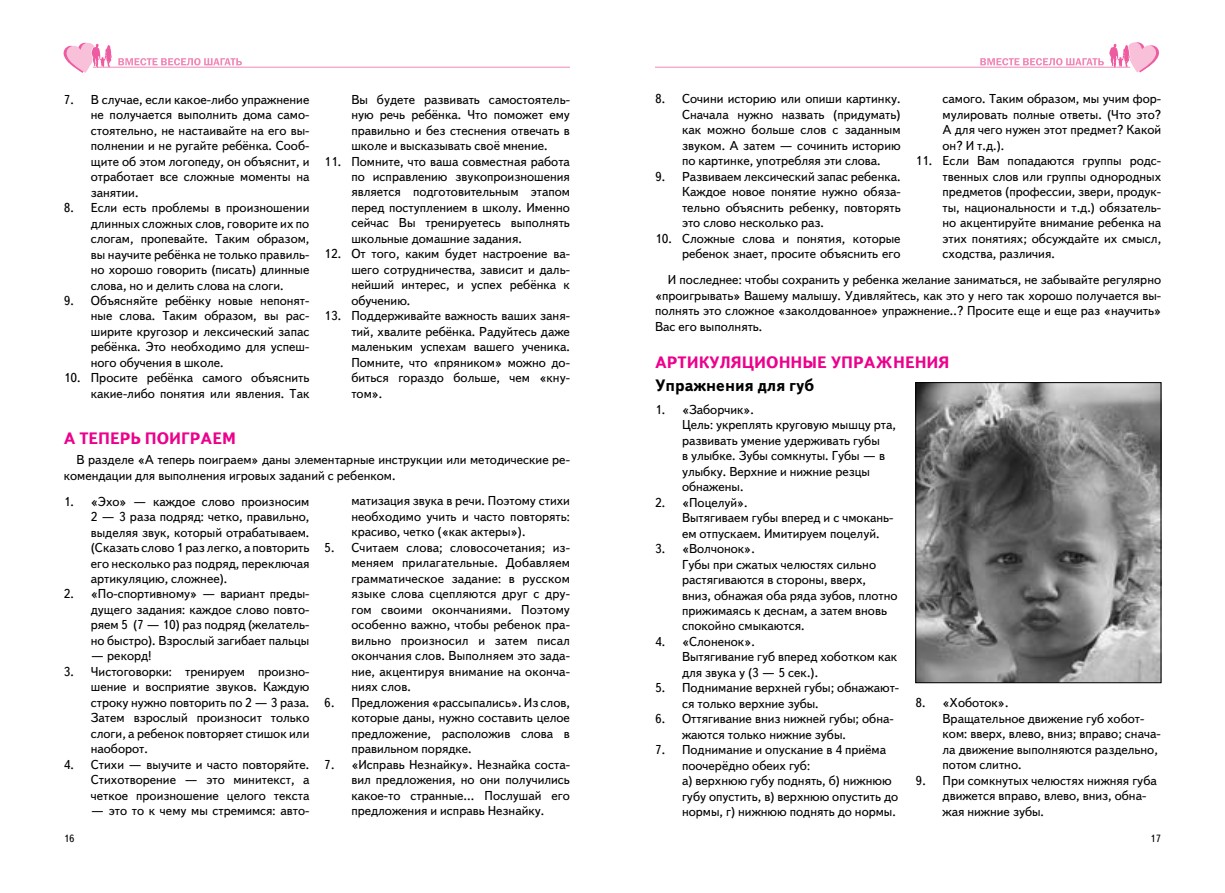
<style>
.page{position:relative;width:1225px;height:893px;background:#fff}
.page>*{position:absolute;margin:0;border:0;box-sizing:border-box;transform-origin:0 0}
.t1{font:700 16.5px "Text Book C";color:#ec008c}
.t2{font:700 16.5px "Text Book C";color:#000}
.t3{font:12.9px/15.5px "Text Book C";color:#000;text-align:justify}
.t4{font:10.5px "Text Book C";color:#000}
</style>
<div class="page">
<hr style="left:93px;top:67px;width:477px;height:1px;background:#f287b7">
<svg style="left:63px;top:42px;width:49px;height:31px"></svg>
<svg style="left:118px;top:58px;width:124px;height:7px"></svg>
<hr style="left:655px;top:67px;width:475px;height:1px;background:#f287b7">
<svg style="left:980px;top:42px;width:179px;height:31px"></svg>
<img style="left:917px;top:384px;width:242px;height:297px">
<div style="left:915px;top:382px;width:246px;height:301px;border:1px solid #000"></div>
<p class="t3" style="left:91px;top:92px;width:220px;text-indent:-27px">7. В случае, если какое-либо упражнение не получается выполнить дома само&shy;стоятельно, не настаивайте на его вы&shy;полнении и не ругайте ребёнка. Сооб&shy;щите об этом логопеду, он объяснит, и отработает все сложные моменты на занятии.</p>
<p class="t3" style="left:91px;top:200px;width:220px;text-indent:-27px">8. Если есть проблемы в произношении длинных сложных слов, говорите их по слогам, пропевайте. Таким образом, вы научите ребёнка не только правиль&shy;но хорошо говорить (писать) длинные слова, но и делить слова на слоги.</p>
<p class="t3" style="left:91px;top:293px;width:220px;text-indent:-27px">9. Объясняйте ребёнку новые непонят&shy;ные слова. Таким образом, вы рас&shy;ширите кругозор и лексический запас ребёнка. Это необходимо для успеш&shy;ного обучения в школе.</p>
<p class="t3" style="left:64px;top:371px;width:247px;text-align:right">10. Просите ребёнка самого объяснить какие-либо понятия или явления. Так</p>
<p class="t3" style="left:351px;top:92px;width:220px">Вы будете развивать самостоятель&shy;ную речь ребёнка. Что поможет ему правильно и без стеснения отвечать в школе и высказывать своё мнение.</p>
<p class="t3" style="left:351px;top:154px;width:220px;text-indent:-27px">11. Помните, что ваша совместная работа по исправлению звукопроизношения является подготовительным этапом перед поступлением в школу. Именно сейчас Вы тренируетесь выполнять школьные домашние задания.</p>
<p class="t3" style="left:351px;top:247px;width:220px;text-indent:-27px">12. От того, каким будет настроение ва&shy;шего сотрудничества, зависит и даль&shy;нейший интерес, и успех ребёнка к обучению.</p>
<p class="t3" style="left:351px;top:308px;width:220px;text-indent:-27px">13. Поддерживайте важность ваших заня&shy;тий, хвалите ребёнка. Радуйтесь даже маленьким успехам вашего ученика.<br>Помните, что «пряником» можно до&shy;биться гораздо больше, чем «кну&shy;том».</p>
<p class="t1" style="left:64px;top:429px;width:10px">АТЕ</p>
<p class="t1" style="left:98px;top:429px;width:104px">ПЕРЬ ПОИ ГРАЕМ</p>
<p class="t3" style="left:64px;top:452px;width:507px;text-indent:13px">В разделе «А теперь поиграем» даны элементарные инструкции или методические ре&shy;комендации для выполнения игровых заданий с ребенком.</p>
<p class="t3" style="left:91px;top:494px;width:220px;text-indent:-27px">1. «Эхо» — каждое слово произносим 2 — 3 раза подряд: четко, правильно, выделяя звук, который отрабатываем. (Сказать слово 1 раз легко, а повторить его несколько раз подряд, переключая артикуляцию, сложнее).</p>
<p class="t3" style="left:91px;top:587px;width:220px;text-indent:-27px">2. «По-спортивному» — вариант преды&shy;дущего задания: каждое слово повто&shy;ряем 5 (7 — 10) раз подряд (желатель&shy;но быстро). Взрослый загибает пальцы</p>
<p class="t3" style="left:91px;top:648px;width:62px">— рекорд!</p>
<p class="t3" style="left:91px;top:664px;width:220px;text-indent:-27px">3. Чистоговорки: тренируем произно&shy;шение и восприятие звуков. Каждую строку нужно повторить по 2 — 3 раза.<br>Затем взрослый произносит только слоги, а ребенок повторяет стишок или наоборот.</p>
<p class="t3" style="left:91px;top:757px;width:220px;text-indent:-27px">4. Стихи — выучите и часто повторяйте.<br>Стихотворение — это минитекст, а четкое произношение целого текста</p>
<p class="t3" style="left:91px;top:803px;width:220px">— это то к чему мы стремимся: авто-</p>
<p class="t3" style="left:351px;top:494px;width:220px">матизация звука в речи. Поэтому стихи необходимо учить и часто повторять: красиво, четко («как актеры»).</p>
<p class="t3" style="left:351px;top:540px;width:220px;text-indent:-27px">5. Считаем слова; словосочетания; из&shy;меняем прилагательные. Добавляем грамматическое задание: в русском языке слова сцепляются друг с дру&shy;гом своими окончаниями. Поэтому особенно важно, чтобы ребенок пра&shy;вильно произносил и затем писал окончания слов. Выполняем это зада&shy;ние, акцентируя внимание на оконча&shy;ниях слов.</p>
<p class="t3" style="left:351px;top:695px;width:220px;text-indent:-27px">6. Предложения «рассыпались». Из слов, которые даны, нужно составить целое предложение, расположив слова в правильном порядке.</p>
<p class="t3" style="left:351px;top:757px;width:220px;text-indent:-27px">7. «Исправь Незнайку». Незнайка соста&shy;вил предложения, но они получились какое-то странные… Послушай его предложения и исправь Незнайку.</p>
<p class="t3" style="left:942px;top:91px;width:220px">самого. Таким образом, мы учим фор&shy;мулировать полные ответы. (Что это?<br>А для чего нужен этот предмет? Какой он? И т.д.).</p>
<p class="t3" style="left:942px;top:153px;width:220px;text-indent:-27px">11. Если Вам попадаются группы родс&shy;твенных слов или группы однородных предметов (профессии, звери, продук&shy;ты, национальности и т.д.) обязатель&shy;но акцентируйте внимание ребенка на этих понятиях; обсуждайте их смысл, сходства, различия.</p>
<p class="t3" style="left:655px;top:272px;width:508px;text-indent:13px">И последнее: чтобы сохранить у ребенка желание заниматься, не забывайте регулярно «проигрывать» Вашему малышу. Удивляйтесь, как это у него так хорошо получается вы&shy;полнять это сложное «заколдованное» упражнение..? Просите еще и еще раз «научить» Вас его выполнять.</p>
<p class="t3" style="left:682px;top:92px;width:220px;text-indent:-27px">8. Сочини историю или опиши картинку.<br>Сначала нужно назвать (придумать) как можно больше слов с заданным звуком. А затем — сочинить историю по картинке, употребляя эти слова.</p>
<p class="t3" style="left:682px;top:169px;width:220px;text-indent:-27px">9. Развиваем лексический запас ребенка.<br>Каждое новое понятие нужно обяза&shy;тельно объяснить ребенку, повторять это слово несколько раз.</p>
<p class="t3" style="left:655px;top:231px;width:247px;text-align:right">10. Сложные слова и понятия, которые ребенок знает, просите объяснить его</p>
<p class="t1" style="left:655px;top:353px;width:12px">АРТИК</p>
<p class="t1" style="left:709px;top:353px;width:34px">УЛЯЦИ</p>
<p class="t1" style="left:766px;top:353px;width:139px">ОННЫЕ УПРАЖНЕНИЯ</p>
<p class="t2" style="left:655px;top:376px;width:161px">Упражнения для губ</p>
<p class="t3" style="left:682px;top:402px;width:215px;text-align:left;text-indent:-27px">1. «Заборчик».<br>Цель: укреплять круговую мышцу рта, развивать умение удерживать губы<br>в улыбке. Зубы сомкнуты. Губы — в улыбку. Верхние и нижние резцы обнажены.</p>
<p class="t3" style="left:682px;top:495px;width:213px;text-align:left;text-indent:-27px">2. «Поцелуй».<br>Вытягиваем губы вперед и с чмокань&shy;ем отпускаем. Имитируем поцелуй.</p>
<p class="t3" style="left:682px;top:541px;width:217px;text-align:left;text-indent:-27px">3. «Волчонок».<br>Губы при сжатых челюстях сильно растягиваются в стороны, вверх, вниз, обнажая оба ряда зубов, плотно прижимаясь к деснам, а затем вновь спокойно смыкаются.</p>
<p class="t3" style="left:682px;top:634px;width:217px;text-align:left;text-indent:-27px">4. «Слоненок».<br>Вытягивание губ вперед хоботком как для звука у (3 — 5 сек.).</p>
<p class="t3" style="left:682px;top:680px;width:219px;text-indent:-27px">5. Поднимание верхней губы; обнажают&shy;ся только верхние зубы.</p>
<p class="t3" style="left:682px;top:711px;width:213px;text-indent:-27px">6. Оттягивание вниз нижней губы; обна&shy;жаются только нижние зубы.</p>
<p class="t3" style="left:682px;top:742px;width:218px;text-align:left;text-indent:-27px">7. Поднимание и опускание в 4 приёма поочерёдно обеих губ:<br>а) верхнюю губу поднять, б) нижнюю губу опустить, в) верхнюю опустить до нормы, г) нижнюю поднять до нормы.</p>
<p class="t3" style="left:942px;top:695px;width:220px;text-align:left;text-indent:-27px">8. «Хоботок».<br>Вращательное движение губ хобот&shy;ком: вверх, влево, вниз; вправо; снача&shy;ла движение выполняются раздельно, потом слитно.</p>
<p class="t3" style="left:942px;top:773px;width:216px;text-align:left;text-indent:-27px">9. При сомкнутых челюстях нижняя губа движется вправо, влево, вниз, обна&shy;жая нижние зубы.</p>
<p class="t4" style="left:64px;top:833px;width:12px">16</p>
<p class="t4" style="left:1150px;top:833px;width:12px">17</p>
</div>
